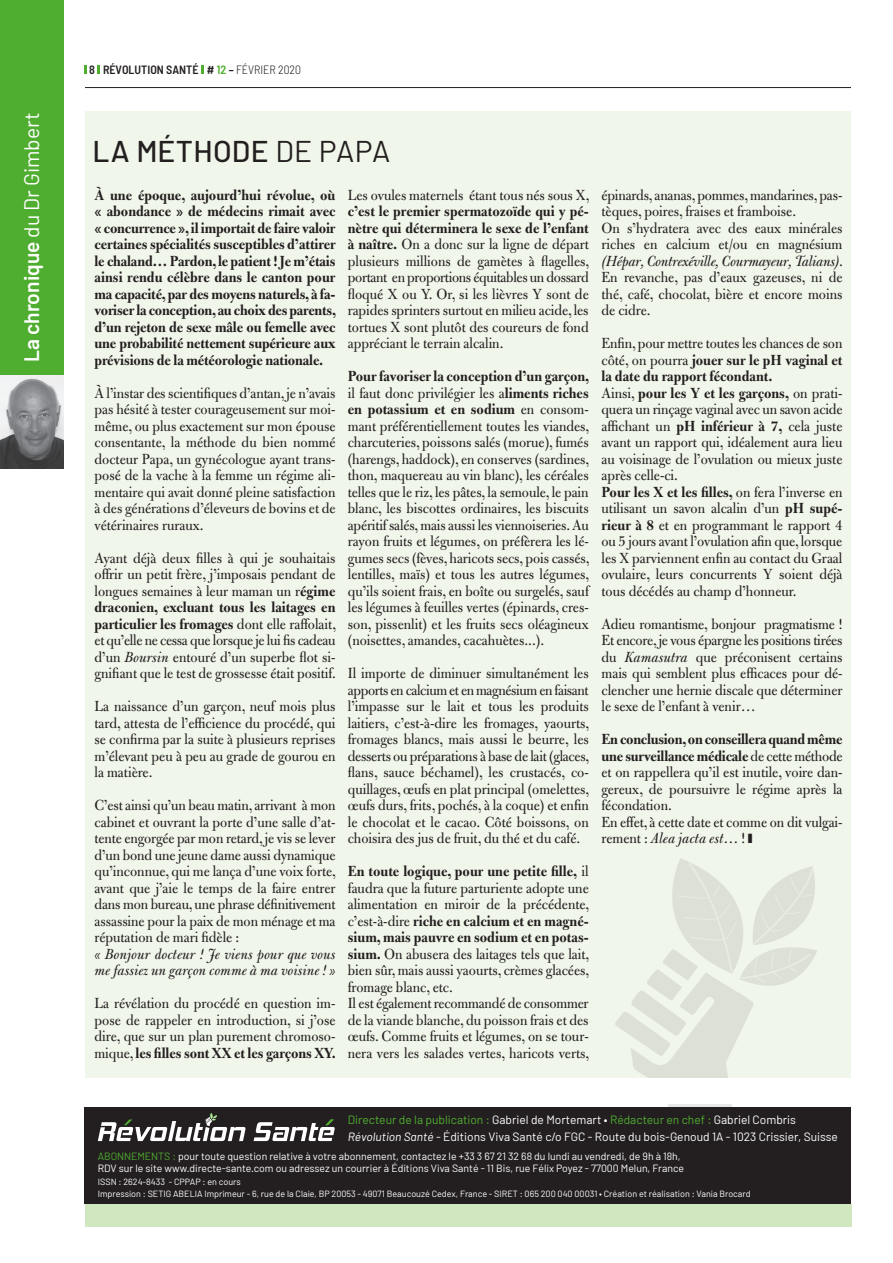
<style>
.page{position:relative;width:893px;height:1263px;background:#fff}
.page>*{position:absolute;margin:0;border:0;box-sizing:border-box;transform-origin:0 0}
.t1{font:500 30px "Barlow";letter-spacing:.01em;color:#231f20}
.t2{font:600 21px "Barlow";color:#fff}
.t3{font:15.75px/16.5px "Bulmer MT Std";color:#231f20;text-align:justify;scale:.95 1}
.t4{font:700 15.75px/16.5px "Bulmer MT Std";letter-spacing:-.01em;color:#231f20;text-align:justify;scale:.95 1}
.t5{font:italic 15.75px/16.5px "Bulmer MT Std";color:#231f20;scale:.95 1}
.t6{font:12px/16.5px "Barlow";color:#fff}
.t7{font:600 semi-condensed 12px "Barlow";color:#231f20}
.t8{font:10.5px/12px "Barlow";color:#fff}
.t9{font:9px/11.2px "Barlow";color:#fff}
.s1{font-weight:400}
.s2{color:#4fad2f}
.s3{font-weight:300}
.s4{font-weight:700}
.s5{font-style:italic}
</style>
<div class="page">
<div style="left:85px;top:112px;width:765px;height:968px;background:#f1f6ea"></div>
<div style="left:0;top:0;width:64px;height:375px;background:#4fad2f"></div>
<img style="left:0;top:375px;width:64px;height:93px">
<hr style="left:85px;top:87px;width:766px;height:1px;background:#231f20">
<svg style="left:84px;top:66px;width:2px;height:8px"></svg>
<svg style="left:98px;top:66px;width:2px;height:8px"></svg>
<svg style="left:201px;top:66px;width:3px;height:8px"></svg>
<div style="left:85px;top:1107px;width:766px;height:122px;background:#231f20"></div>
<svg style="left:98px;top:1113px;width:147px;height:28px"></svg>
<svg style="left:254px;top:1119px;width:81px;height:22px"></svg>
<div style="left:0;top:1204px;width:876px;height:59px;background:#fff"></div>
<div style="left:85px;top:1204px;width:766px;height:22px;background:#d0e7c0"></div>
<svg style="left:615px;top:858px;width:202px;height:249px"></svg>
<div style="left:85px;top:1078px;width:784px;height:25px;background:#fff"></div>
<h2 class="t2" style="left:19px;top:362px;width:251px;rotate:-90deg">La chronique <span class="s1">du Dr Gimbert</span></h2>
<p class="t7" style="left:89px;top:62px;width:213px">8 RÉVOLUTION SANTÉ # <span class="s2">12</span> – <span class="s3">FÉVRIER 2020</span></p>
<h1 class="t1" style="left:92px;top:132px;width:299px">LA MÉTHODE <span class="s1">DE PAPA</span></h1>
<p class="t4" style="left:95px;top:187px;width:256px">À une époque, aujourd’hui révolue, où « abondance » de médecins rimait avec « concurrence », il importait de faire valoir certaines spécialités susceptibles d’attirer le chaland… Pardon, le patient ! Je m’étais ainsi rendu célèbre dans le canton pour ma capacité, par des moyens naturels, à fa&shy;voriser la conception, au choix des parents, d’un rejeton de sexe mâle ou femelle avec une probabilité nettement supérieure aux prévisions de la météorologie nationale.</p>
<p class="t3" style="left:95px;top:385px;width:255px">À l’instar des scientifiques d’antan, je n’avais pas hésité à tester courageusement sur moi&shy;même, ou plus exactement sur mon épouse consentante, la méthode du bien nommé docteur Papa, un gynécologue ayant trans&shy;posé de la vache à la femme un régime ali&shy;mentaire qui avait donné pleine satisfaction à des générations d’éleveurs de bovins et de vétérinaires ruraux.</p>
<p class="t3" style="left:95px;top:550px;width:256px">Ayant déjà deux filles à qui je souhaitais offrir un petit frère, j’imposais pendant de longues semaines à leur maman un r<span class="s4">égime draconien, excluant tous les laitages en particulier les fromages</span> dont elle raffolait, et qu’elle ne cessa que lorsque je lui fis cadeau d’un <span class="s5">Boursin</span> entouré d’un superbe flot si&shy;gnifiant que le test de grossesse était positif.</p>
<p class="t3" style="left:95px;top:698px;width:255px">La naissance d’un garçon, neuf mois plus tard, attesta de l’efficience du procédé, qui se confirma par la suite à plusieurs reprises m’élevant peu à peu au grade de gourou en la matière.</p>
<p class="t3" style="left:95px;top:797px;width:256px">C’est ainsi qu’un beau matin, arrivant à mon cabinet et ouvrant la porte d’une salle d’at&shy;tente engorgée par mon retard, je vis se lever d’un bond une jeune dame aussi dynamique qu’inconnue, qui me lança d’une voix forte, avant que j’aie le temps de la faire entrer dans mon bureau, une phrase définitivement assassine pour la paix de mon ménage et ma réputation de mari fidèle :</p>
<p class="t5" style="left:95px;top:946px;width:255px">« Bonjour docteur ! Je viens pour que vous me fassiez un garçon comme à ma voisine ! »</p>
<p class="t3" style="left:95px;top:995px;width:256px">La révélation du procédé en question im&shy;pose de rappeler en introduction, si j’ose dire, que sur un plan purement chromoso&shy;mique, <span class="s4">les filles sont XX et les garçons XY.</span></p>
<p class="t3" style="left:348px;top:187px;width:256px">Les ovules maternels étant tous nés sous X,</p>
<p class="t3" style="left:348px;top:203px;width:256px"><span class="s4">c’est le premier spermatozoïde qui y pé&shy;nètre qui déterminera le sexe de l’enfant à naître.</span> On a donc sur la ligne de départ plusieurs millions de gamètes à flagelles, portant en proportions équitables un dossard floqué X ou Y. Or, si les lièvres Y sont de rapides sprinters surtout en milieu acide, les tortues X sont plutôt des coureurs de fond appréciant le terrain alcalin.</p>
<p class="t3" style="left:348px;top:368px;width:256px"><span class="s4">Pour favoriser la conception d’un garçon, </span>il faut donc privilégier les a<span class="s4">liments riches en potassium et en sodium</span> en consom&shy;mant préférentiellement toutes les viandes, charcuteries, poissons salés (morue), fumés (harengs, haddock), en conserves (sardines, thon, maquereau au vin blanc), les céréales telles que le riz, les pâtes, la semoule, le pain blanc, les biscottes ordinaires, les biscuits apéritif salés, mais aussi les viennoiseries. Au rayon fruits et légumes, on préfèrera les lé&shy;gumes secs (fèves, haricots secs, pois cassés, lentilles, maïs) et tous les autres légumes, qu’ils soient frais, en boîte ou surgelés, sauf les légumes à feuilles vertes (épinards, cres&shy;son, pissenlit) et les fruits secs oléagineux (noisettes, amandes, cacahuètes...).</p>
<p class="t3" style="left:348px;top:665px;width:256px">Il importe de diminuer simultanément les apports en calcium et en magnésium en faisant l’impasse sur le lait et tous les produits laitiers, c’est-à-dire les fromages, yaourts, fromages blancs, mais aussi le beurre, les desserts ou préparations à base de lait (glaces, flans, sauce béchamel), les crustacés, co&shy;quillages, œufs en plat principal (omelettes, œufs durs, frits, pochés, à la coque) et enfin le chocolat et le cacao. Côté boissons, on choisira des jus de fruit, du thé et du café.</p>
<p class="t3" style="left:348px;top:863px;width:256px;text-align:left"><span class="s4">En toute logique, pour une petite fille,</span> il faudra que la future parturiente adopte une alimentation en miroir de la précédente, c’est-à-dire <span class="s4">riche en calcium et en magné&shy;sium, mais pauvre en sodium et en potas&shy;sium.</span> On abusera des laitages tels que lait, bien sûr, mais aussi yaourts, crèmes glacées, fromage blanc, etc.<br>Il est également recommandé de consommer de la viande blanche, du poisson frais et des œufs. Comme fruits et légumes, on se tour&shy;nera vers les salades vertes, haricots verts,</p>
<p class="t3" style="left:601px;top:187px;width:256px;text-align:left">épinards, ananas, pommes, mandarines, pas&shy;tèques, poires, fraises et framboise.<br>On s’hydratera avec des eaux minérales riches en calcium et/ou en magnésium <span class="s5">(Hépar, Contrexéville, Courmayeur, Talians)</span>.<br>En revanche, pas d’eaux gazeuses, ni de thé, café, chocolat, bière et encore moins de cidre.</p>
<p class="t3" style="left:601px;top:335px;width:255px;text-align:left">Enfin, pour mettre toutes les chances de son côté, on pourra <span class="s4">jouer sur le pH vaginal et la date du rapport fécondant.<br></span>Ainsi, <span class="s4">pour les Y et les garçons,</span> on prati&shy;quera un rinçage vaginal avec un savon acide affichant un <span class="s4">pH inférieur à 7,</span> cela juste avant un rapport qui, idéalement aura lieu au voisinage de l’ovulation ou mieux juste après celle-ci.<br><span class="s4">Pour les X et les filles,</span> on fera l’inverse en utilisant un savon alcalin d’un <span class="s4">pH supé&shy;rieur à 8</span> et en programmant le rapport 4 ou 5 jours avant l’ovulation afin que, lorsque les X parviennent enfin au contact du Graal ovulaire, leurs concurrents Y soient déjà tous décédés au champ d’honneur.</p>
<p class="t3" style="left:601px;top:616px;width:255px">Adieu romantisme, bonjour pragmatisme !<br>Et encore, je vous épargne les positions tirées du <span class="s5">Kamasutra</span> que préconisent certains mais qui semblent plus efficaces pour dé&shy;clencher une hernie discale que déterminer le sexe de l’enfant à venir…</p>
<p class="t3" style="left:601px;top:731px;width:255px;text-align:left"><span class="s4">En conclusion, on conseillera quand même une surveillance médicale</span> de cette méthode et on rappellera qu’il est inutile, voire dan&shy;gereux, de poursuivre le régime après la fécondation.<br>En effet, à cette date et comme on dit vulgai&shy;rement : <span class="s5">Alea jacta est</span>… ! ■</p>
<p class="t6" style="left:348px;top:1111px;width:492px"><span class="s2">Directeur de la publication :</span> Gabriel de Mortemart • <span class="s2">Rédacteur en chef :</span> Gabriel Combris<br><span class="s5">Révolution Santé</span> - Éditions Viva Santé c/o FGC - Route du bois-Genoud 1A - 1023 Crissier, Suisse</p>
<p class="t8" style="left:98px;top:1150px;width:588px"><span class="s2">ABONNEMENTS :</span> pour toute question relative à votre abonnement, contactez le +33 3 67 21 32 68 du lundi au vendredi, de 9h à 18h,<br>RDV sur le site www.directe-sante.com ou adressez un courrier à Éditions Viva Santé - 11 Bis, rue Félix Poyez - 77000 Melun, France</p>
<p class="t9" style="left:98px;top:1176px;width:654px">ISSN : 2624-8433 - CPPAP : en cours<br>Impression : SETIG ABELIA Imprimeur - 6, rue de la Claie, BP 20053 - 49071 Beaucouzé Cedex, France - SIRET : 065 200 040 00031 • Création et réalisation : Vania Brocard</p>
</div>
